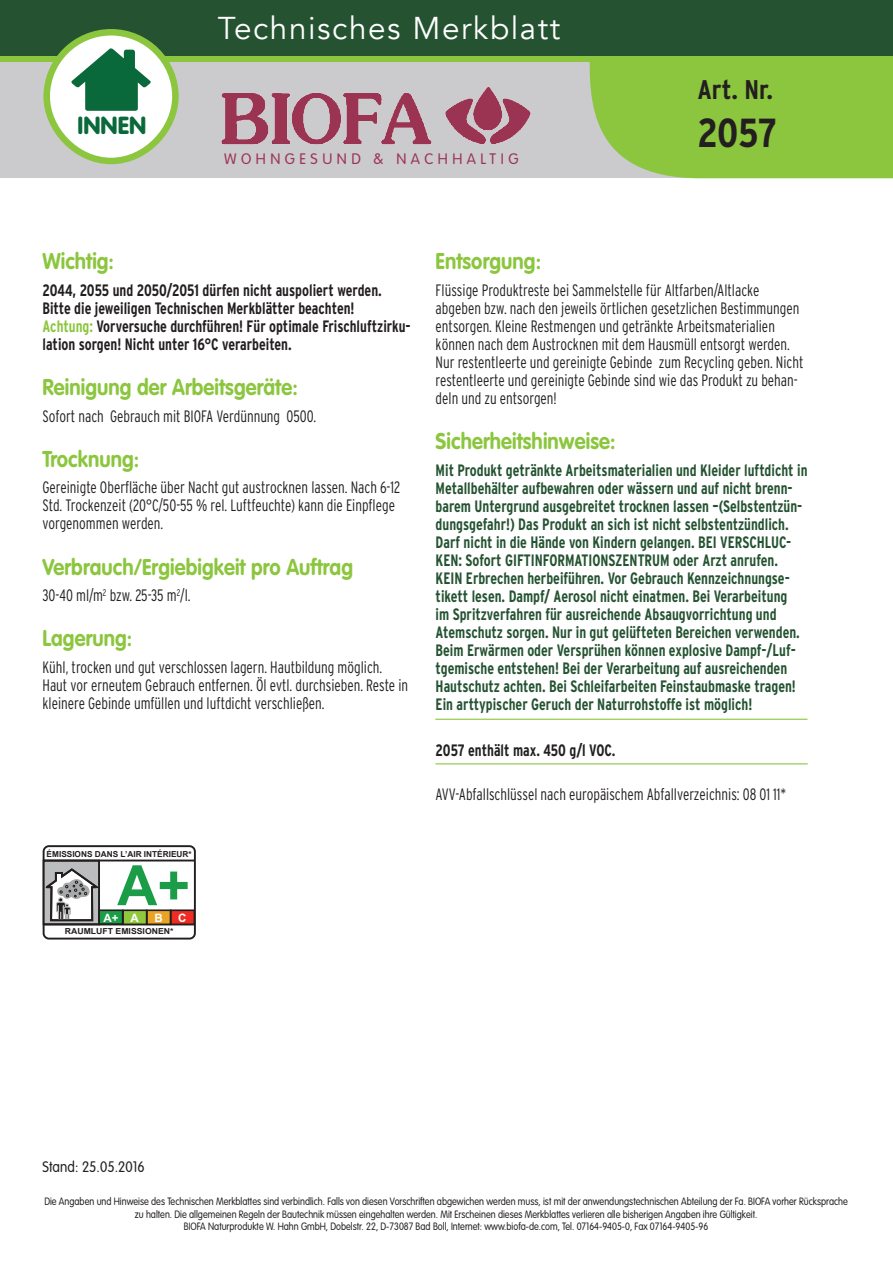
<style>
.page{position:relative;width:893px;height:1263px;background:#fff}
.page>*{position:absolute;margin:0;border:0;box-sizing:border-box;transform-origin:0 0}
.t1{font:700 55.65px "Arial";color:#1b9d48}
.t2{font:700 condensed 40.5px "Interstate";color:#231f20}
.t3{font:31.5px "Avenir";letter-spacing:.05em;color:#fff}
.t4{font:700 condensed 27px "Interstate";color:#231f20}
.t5{font:900 24.3px "VAG Rounded";color:#0a693a}
.t6{font:700 22.5px "VAG Rounded Std";letter-spacing:.005em;color:#8bc63e;scale:.9 1}
.t7{font:300 condensed 16.5px/18px "Interstate";color:#231f20;scale:.9 1}
.t8{font:700 condensed 16.5px/18px "Interstate";color:#255332;scale:.9 1}
.t9{font:700 condensed 16.5px/18px "Interstate";color:#231f20;scale:.9 1}
.t10{font:300 15px "VAG Rounded Std";letter-spacing:.3em;color:#9b3452}
.t11{font:300 15px "VAG Rounded Std";letter-spacing:.005em;color:#231f20;scale:.9 1}
.t12{font:700 11.55px "Arial";color:#fff}
.t13{font:300 10.5px/12.6px "VAG Rounded Std";color:#231f20;text-align:center;scale:.87 1}
.t14{font:700 8.25px "Arial";color:#231f20}
.t15{font:700 8.25px "Arial";color:#231f20;scale:1.05 1}
.s1{color:#8bc63e}
</style>
<div class="page">
<hr style="left:435px;top:719px;width:372px;height:1px;background:#8bc63e">
<hr style="left:435px;top:763px;width:373px;height:1px;background:#8bc63e">
<div style="left:43px;top:845px;width:153px;height:94px;border:2px solid #231f20;border-radius:5px"></div>
<div style="left:44px;top:861px;width:55px;height:63px;background:#bbbdbe"></div>
<div style="left:43px;top:860px;width:57px;height:65px;border:2px solid #231f20"></div>
<div style="left:99px;top:910px;width:24px;height:14px;background:#1b9d48"></div>
<div style="left:98px;top:909px;width:25px;height:16px;border:2px solid #231f20"></div>
<hr style="left:44px;top:859px;width:150px;height:2px;background:#231f20">
<hr style="left:44px;top:923px;width:150px;height:2px;background:#231f20">
<div style="left:123px;top:910px;width:24px;height:14px;background:#90c73d"></div>
<div style="left:122px;top:909px;width:25px;height:16px;border:2px solid #231f20"></div>
<div style="left:147px;top:910px;width:23px;height:14px;background:#e9a425"></div>
<div style="left:146px;top:909px;width:25px;height:16px;border:2px solid #231f20"></div>
<div style="left:171px;top:910px;width:23px;height:14px;background:#ee2c23"></div>
<div style="left:170px;top:909px;width:25px;height:16px;border:2px solid #231f20"></div>
<svg style="left:44px;top:867px;width:55px;height:55px"></svg>
<div style="left:0;top:0;width:893px;height:178px;background:#cbcacd"></div>
<svg style="left:589px;top:62px;width:304px;height:117px;background:#90c649"></svg>
<svg style="left:0;top:55px;width:893px;height:7px;background:#7cb53c"></svg>
<div style="left:0;top:0;width:893px;height:55px;background:#255332"></div>
<img style="left:221px;top:87px;width:310px;height:58px">
<div style="left:47px;top:32px;width:128px;height:129px;background:#fff;border-radius:50%"></div>
<div style="left:43px;top:29px;width:136px;height:135px;border:7px solid #8bc63e;border-radius:50%"></div>
<svg style="left:71px;top:48px;width:80px;height:63px"></svg>
<h3 class="t5" style="left:78px;top:111px;width:70px">INNEN</h3>
<h3 class="t3" style="left:218px;top:9px;width:344px">Technisches Merkblatt</h3>
<p class="t10" style="left:224px;top:150px;width:296px">WOHNGESUND &amp; NACHHALTIG</p>
<h3 class="t4" style="left:697px;top:73px;width:77px">Art. Nr.</h3>
<h2 class="t2" style="left:697px;top:108px;width:81px">2057</h2>
<h3 class="t6" style="left:43px;top:248px;width:81px">Wichtig:</h3>
<p class="t9" style="left:43px;top:281px;width:411px">2044, 2055 und 2050/2051 dürfen nicht auspoliert werden.<br>Bitte die jeweiligen Technischen Merkblätter beachten!<br><span class="s1">Achtung:</span> Vorversuche durchführen! Für optimale Frischluftzirku&shy;lation sorgen! Nicht unter 16°C verarbeiten.</p>
<h3 class="t6" style="left:43px;top:374px;width:285px">Reinigung der Arbeitsgeräte:</h3>
<p class="t7" style="left:43px;top:407px;width:306px">Sofort nach Gebrauch mit BIOFA Verdünnung 0500.</p>
<h3 class="t6" style="left:43px;top:446px;width:109px">Trocknung:</h3>
<p class="t7" style="left:43px;top:478px;width:399px">Gereinigte Oberfläche über Nacht gut austrocknen lassen. Nach 6-12<br>Std. Trockenzeit (20°C/50-55 % rel. Luftfeuchte) kann die Einpflege vorgenommen werden.</p>
<h3 class="t6" style="left:43px;top:553px;width:346px">Verbrauch/Ergiebigkeit pro Auftrag</h3>
<p class="t7" style="left:43px;top:586px;width:166px">30-40 ml/m<sup>2</sup> bzw. 25-35 m<sup>2</sup>/l.</p>
<h3 class="t6" style="left:43px;top:625px;width:101px">Lagerung:</h3>
<p class="t7" style="left:43px;top:658px;width:408px">Kühl, trocken und gut verschlossen lagern. Hautbildung möglich.<br>Haut vor erneutem Gebrauch entfernen. Öl evtl. durchsieben. Reste in kleinere Gebinde umfüllen und luftdicht verschließen.</p>
<p class="t14" style="left:47px;top:849px;width:147px">ÉMISSIONS DANS L’AIR INTÉRIEUR*</p>
<h1 class="t1" style="left:117px;top:849px;width:74px">A+</h1>
<p class="t12" style="left:104px;top:910px;width:37px">A+ A</p>
<p class="t12" style="left:154px;top:910px;width:10px">B</p>
<p class="t12" style="left:178px;top:910px;width:10px">C</p>
<p class="t15" style="left:65px;top:926px;width:105px">RAUMLUFT EMISSIONEN*</p>
<h3 class="t6" style="left:436px;top:248px;width:119px">Entsorgung:</h3>
<p class="t7" style="left:436px;top:281px;width:410px">Flüssige Produktreste bei Sammelstelle für Altfarben/Altlacke abgeben bzw. nach den jeweils örtlichen gesetzlichen Bestimmungen entsorgen. Kleine Restmengen und getränkte Arbeitsmaterialien können nach dem Austrocknen mit dem Hausmüll entsorgt werden.<br>Nur restentleerte und gereinigte Gebinde zum Recycling geben. Nicht restentleerte und gereinigte Gebinde sind wie das Produkt zu behan&shy;deln und zu entsorgen!</p>
<h3 class="t6" style="left:436px;top:428px;width:201px">Sicherheitshinweise:</h3>
<p class="t8" style="left:436px;top:461px;width:415px">Mit Produkt getränkte Arbeitsmaterialien und Kleider luftdicht in Metallbehälter aufbewahren oder wässern und auf nicht brenn&shy;barem Untergrund ausgebreitet trocknen lassen –(Selbstentzün&shy;dungsgefahr!) Das Produkt an sich ist nicht selbstentzündlich.<br>Darf nicht in die Hände von Kindern gelangen. BEI VERSCHLUC-KEN: Sofort GIFTINFORMATIONSZENTRUM oder Arzt anrufen.<br>KEIN Erbrechen herbeiführen. Vor Gebrauch Kennzeichnungse&shy;tikett lesen. Dampf/ Aerosol nicht einatmen. Bei Verarbeitung<br>im Spritzverfahren für ausreichende Absaugvorrichtung und Atemschutz sorgen. Nur in gut gelüfteten Bereichen verwenden.<br>Beim Erwärmen oder Versprühen können explosive Dampf-/Luf&shy;tgemische entstehen! Bei der Verarbeitung auf ausreichenden Hautschutz achten. Bei Schleifarbeiten Feinstaubmaske tragen!<br>Ein arttypischer Geruch der Naturrohstoffe ist möglich!</p>
<p class="t9" style="left:436px;top:741px;width:201px">2057 enthält max. 450 g/l VOC.</p>
<p class="t7" style="left:436px;top:785px;width:391px">AVV-Abfallschlüssel nach europäischem Abfallverzeichnis: 08 01 11*</p>
<p class="t11" style="left:43px;top:1159px;width:115px">Stand: 25.05.2016</p>
<p class="t13" style="left:44px;top:1195px;width:925px">Die Angaben und Hinweise des Technischen Merkblattes sind verbindlich. Falls von diesen Vorschriften abgewichen werden muss, ist mit der anwendungstechnischen Abteilung der Fa. BIOFA vorher Rücksprache zu halten. Die allgemeinen Regeln der Bautechnik müssen eingehalten werden. Mit Erscheinen dieses Merkblattes verlieren alle bisherigen Angaben ihre Gültigkeit.<br>BIOFA Naturprodukte W. Hahn GmbH, Dobelstr. 22, D-73087 Bad Boll, Internet: www.biofa-de.com, Tel. 07164-9405-0, Fax 07164-9405-96</p>
</div>
